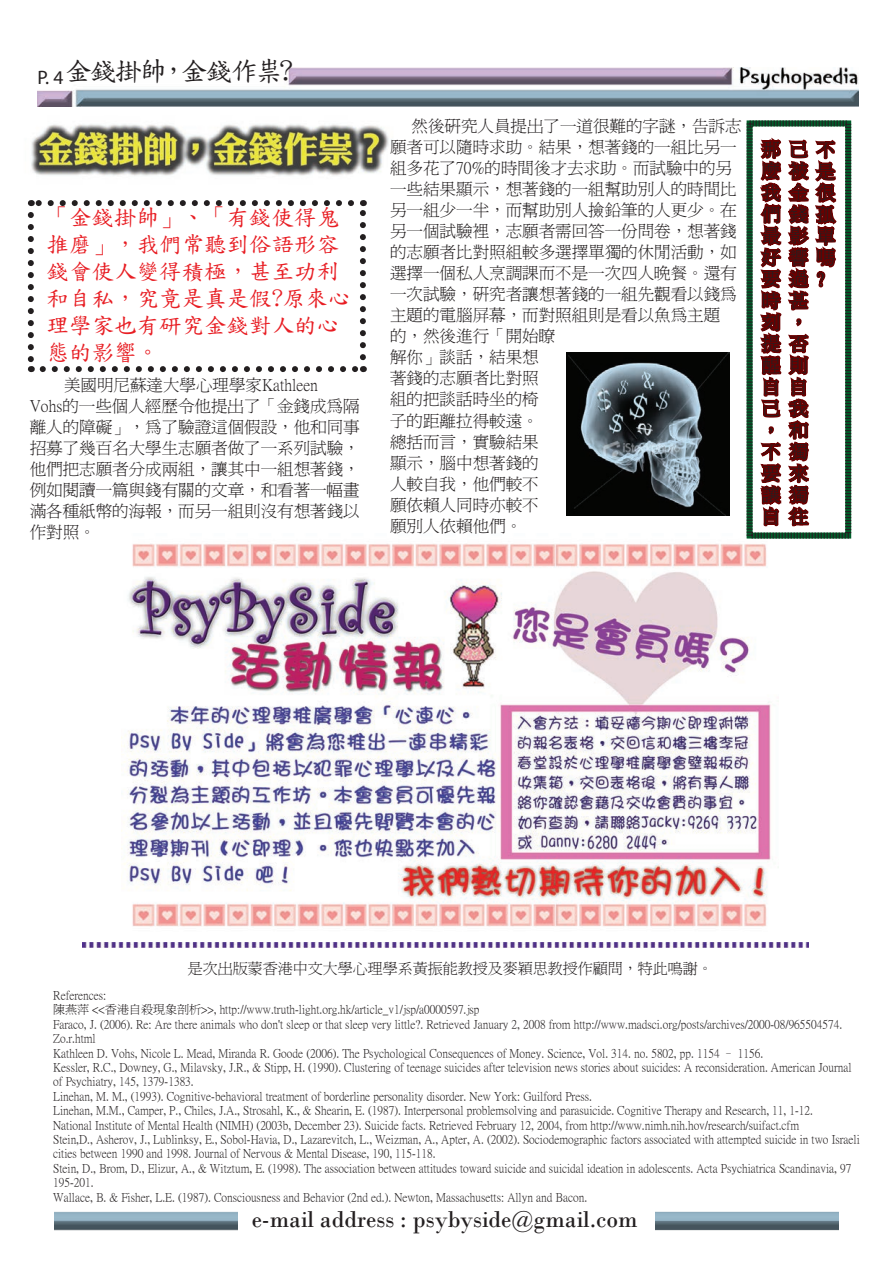
<style>
.page{position:relative;width:893px;height:1263px;background:#fff}
.page>*{position:absolute;margin:0;border:0;box-sizing:border-box;transform-origin:0 0}
.t1{font:27px "DF Kai Shu SB Estd BF";letter-spacing:-.07em;color:#231f20}
.t2{font:24px "Bodoni";color:#231f20}
.t3{font:22.5px/27px "DF Kai Shu SB Estd BF";color:#e81e24}
.t4{font:18px/21.6px "P Ming Li U";color:#231f20;text-align:justify}
.t5{font:16.5px/21px "P Ming Li U";color:#231f20}
.t6{font:15px "P Ming Li U";color:#231f20}
.t7{font:12px/14.4px "P Ming Li U";color:#231f20}
</style>
<div class="page">
<img style="left:37px;top:67px;width:822px;height:39px">
<img style="left:54px;top:1211px;width:183px;height:19px">
<img style="left:655px;top:1211px;width:184px;height:19px">
<img style="left:123px;top:543px;width:648px;height:384px">
<img style="left:31px;top:124px;width:358px;height:52px">
<img style="left:82px;top:942px;width:727px;height:6px">
<div style="left:28px;top:200px;width:338px;height:172px;border:6px solid #fff"></div>
<svg style="left:43px;top:366px;width:314px;height:6px"></svg>
<svg style="left:28px;top:215px;width:6px;height:157px"></svg>
<svg style="left:360px;top:200px;width:6px;height:157px"></svg>
<svg style="left:31px;top:200px;width:320px;height:6px"></svg>
<img style="left:567px;top:353px;width:162px;height:163px">
<svg style="left:746px;top:120px;width:106px;height:419px"></svg>
<h1 class="t1" style="left:38px;top:57px;width:257px"><sub>P.</sub> <sub>4</sub> 金錢掛帥，金錢作祟?</h1>
<h3 class="t3" style="left:47px;top:204px;width:305px">「金錢掛帥」、「有錢使得鬼推磨」，我們常聽到俗語形容錢會使人變得積極，甚至功利和自私，究竟是真是假?原來心理學家也有研究金錢對人的心態的影響。</h3>
<h3 class="t5" style="left:30px;top:374px;width:331px;text-indent:34px">美國明尼蘇達大學心理學家Kathleen<br>Vohs的一些個人經歷令他提出了「金錢成為隔離人的障礙」，為了驗證這個假設，他和同事招募了幾百名大學生志願者做了一系列試驗，他們把志願者分成兩組，讓其中一組想著錢，例如閱讀一篇與錢有關的文章，和看著一幅畫滿各種紙幣的海報，而另一組則沒有想著錢以作對照。</h3>
<p class="t5" style="left:390px;top:116px;width:353px;text-indent:21px">然後研究人員提出了一道很難的字謎，告訴志願者可以隨時求助。結果，想著錢的一組比另一組多花了70%的時間後才去求助。而試驗中的另一些結果顯示，想著錢的一組幫助別人的時間比另一組少一半，而幫助別人撿鉛筆的人更少。在另一個試驗裡，志願者需回答一份問卷，想著錢的志願者比對照組較多選擇單獨的休閒活動，如選擇一個私人烹調課而不是一次四人晚餐。還有一次試驗，研究者讓想著錢的一組先觀看以錢為主題的電腦屏幕，而對照組則是看以魚為主題<br>的，然後進行「開始瞭<br>解你」談話，結果想<br>著錢的志願者比對照<br>組的把談話時坐的椅<br>子的距離拉得較遠。<br>總括而言，實驗結果<br>顯示，腦中想著錢的<br>人較自我，他們較不<br>願依賴人同時亦較不<br>願別人依賴他們。</p>
<h3 class="t4" style="left:762px;top:138px;width:19px">那麼我們最好要時刻提醒自己，不要讓自</h3>
<h3 class="t4" style="left:790px;top:138px;width:19px">己被金錢影響過甚，否則自我和獨來獨往</h3>
<h3 class="t4" style="left:817px;top:139px;width:19px">不是很孤單嗎?</h3>
<p class="t6" style="left:188px;top:961px;width:526px">是次出版蒙香港中文大學心理學系黃振能教授及麥穎思教授作顧問，特此鳴謝。</p>
<p class="t7" style="left:53px;top:988px;width:808px">References:<br>陳燕萍 &lt;&lt;香港自殺現象剖析&gt;&gt;, http://www.truth-light.org.hk/article_v1/jsp/a0000597.jsp<br>Faraco, J. (2006). Re: Are there animals who don't sleep or that sleep very little?. Retrieved January 2, 2008 from http://www.madsci.org/posts/archives/2000-08/965504574.<br>Zo.r.html<br>Kathleen D. Vohs, Nicole L. Mead, Miranda R. Goode (2006). The Psychological Consequences of Money. Science, Vol. 314. no. 5802, pp. 1154 – 1156.<br>Kessler, R.C., Downey, G., Milavsky, J.R., &amp; Stipp, H. (1990). Clustering of teenage suicides after television news stories about suicides: A reconsideration. American Journal of Psychiatry, 145, 1379-1383.<br>Linehan, M. M., (1993). Cognitive-behavioral treatment of borderline personality disorder. New York: Guilford Press.<br>Linehan, M.M., Camper, P., Chiles, J.A., Strosahl, K., &amp; Shearin, E. (1987). Interpersonal problemsolving and parasuicide. Cognitive Therapy and Research, 11, 1-12.<br>National Institute of Mental Health (NIMH) (2003b, December 23). Suicide facts. Retrieved February 12, 2004, from http://www.nimh.nih.hov/research/suifact.cfm<br>Stein,D., Asherov, J., Lublinksy, E., Sobol-Havia, D., Lazarevitch, L., Weizman, A., Apter, A. (2002). Sociodemographic factors associated with attempted suicide in two Israeli cities between 1990 and 1998. Journal of Nervous &amp; Mental Disease, 190, 115-118.<br>Stein, D., Brom, D., Elizur, A., &amp; Witztum, E. (1998). The association between attitudes toward suicide and suicidal ideation in adolescents. Acta Psychiatrica Scandinavia, 97<br>195-201.<br>Wallace, B. &amp; Fisher, L.E. (1987). Consciousness and Behavior (2nd ed.). Newton, Massachusetts: Allyn and Bacon.</p>
<h2 class="t2" style="left:252px;top:1205px;width:387px">e-mail address : psybyside@gmail.com</h2>
</div>
